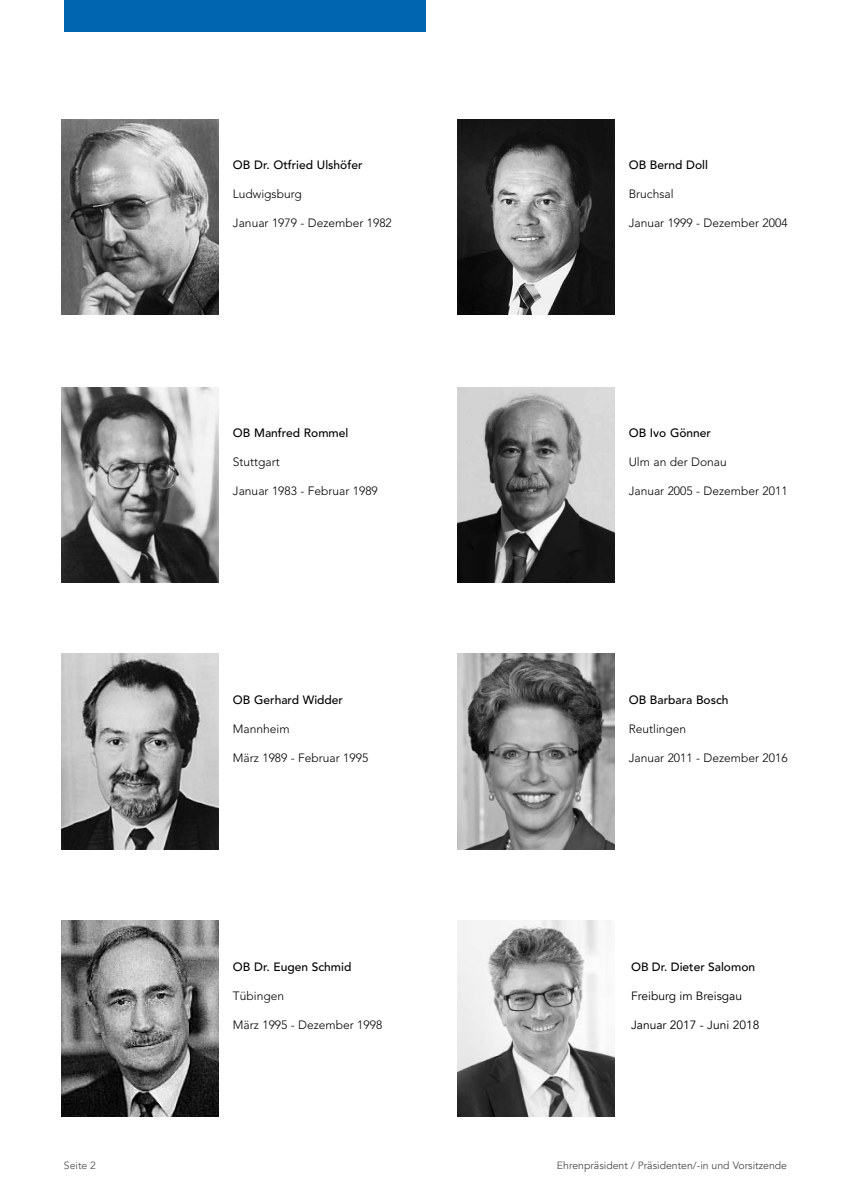
<style>
.page{position:relative;width:851px;height:1191px;background:#fff}
.page>*{position:absolute;margin:0;border:0;box-sizing:border-box;transform-origin:0 0}
.t1{font:300 12px "Avenir LT";color:#000}
.t2{font:500 12px "Avenir LT";color:#000}
.t3{font:12px "Avenir";color:#000}
.t4{font:500 12px "Avenir";color:#000}
.t5{font:10.5px "Avenir LT";color:#4c4c4e}
.t6{font:10.5px "Avenir";color:#4d4d4f}
.t7{font:10.5px "Avenir";color:#58595b}
</style>
<div class="page">
<img style="left:62px;top:921px;width:157px;height:195px">
<img style="left:457px;top:119px;width:157px;height:195px">
<img style="left:62px;top:119px;width:157px;height:195px">
<img style="left:457px;top:387px;width:157px;height:195px">
<img style="left:62px;top:387px;width:157px;height:195px">
<img style="left:62px;top:654px;width:157px;height:195px">
<img style="left:457px;top:654px;width:157px;height:195px">
<img style="left:457px;top:921px;width:157px;height:195px">
<div style="left:64px;top:0;width:361px;height:32px;background:#0065b1"></div>
<p class="t2" style="left:233px;top:158px;width:131px">OB Dr. Otfried Ulshöfer</p>
<p class="t1" style="left:233px;top:187px;width:70px">Ludwigsburg</p>
<p class="t1" style="left:233px;top:216px;width:160px">Januar 1979 - Dezember 1982</p>
<p class="t2" style="left:233px;top:426px;width:117px">OB Manfred Rommel</p>
<p class="t1" style="left:233px;top:455px;width:48px">Stuttgart</p>
<p class="t1" style="left:233px;top:484px;width:146px">Januar 1983 - Februar 1989</p>
<p class="t2" style="left:233px;top:693px;width:111px">OB Gerhard Widder</p>
<p class="t1" style="left:233px;top:722px;width:58px">Mannheim</p>
<p class="t1" style="left:233px;top:750px;width:137px">März 1989 - Februar 1995</p>
<p class="t2" style="left:233px;top:960px;width:120px">OB Dr. Eugen Schmid</p>
<p class="t1" style="left:233px;top:988px;width:53px">Tübingen</p>
<p class="t1" style="left:233px;top:1017px;width:151px">März 1995 - Dezember 1998</p>
<p class="t2" style="left:628px;top:158px;width:81px">OB Bernd Doll</p>
<p class="t1" style="left:628px;top:187px;width:46px">Bruchsal</p>
<p class="t1" style="left:628px;top:216px;width:160px">Januar 1999 - Dezember 2004</p>
<p class="t2" style="left:628px;top:426px;width:84px">OB Ivo Gönner</p>
<p class="t1" style="left:628px;top:455px;width:100px">Ulm an der Donau</p>
<p class="t1" style="left:628px;top:484px;width:160px">Januar 2005 - Dezember 2011</p>
<p class="t2" style="left:628px;top:693px;width:101px">OB Barbara Bosch</p>
<p class="t1" style="left:628px;top:722px;width:59px">Reutlingen</p>
<p class="t1" style="left:628px;top:750px;width:160px">Januar 2011 - Dezember 2016</p>
<p class="t4" style="left:631px;top:956px;width:126px">OB Dr. Dieter Salomon</p>
<p class="t3" style="left:631px;top:988px;width:113px">Freiburg im Breisgau</p>
<p class="t3" style="left:631px;top:1017px;width:130px">Januar 2017 - Juni 2018</p>
<p class="t2" style="left:628px;top:960px;width:76px">OB Dr. Dieter</p>
<p class="t1" style="left:628px;top:988px;width:113px">Freiburg im Breisgau</p>
<p class="t1" style="left:628px;top:1017px;width:89px">Seit Januar 2017</p>
<p class="t5" style="left:62px;top:1159px;width:34px">Seite 2</p>
<p class="t5" style="left:555px;top:1159px;width:231px">Ehrenpräsident / Präsidenten/-in und Vorsitzende</p>
<p class="t7" style="left:64px;top:1159px;width:34px">Seite 2</p>
<p class="t6" style="left:557px;top:1159px;width:231px">Ehrenpräsident / Präsidenten/-in und Vorsitzende</p>
</div>
